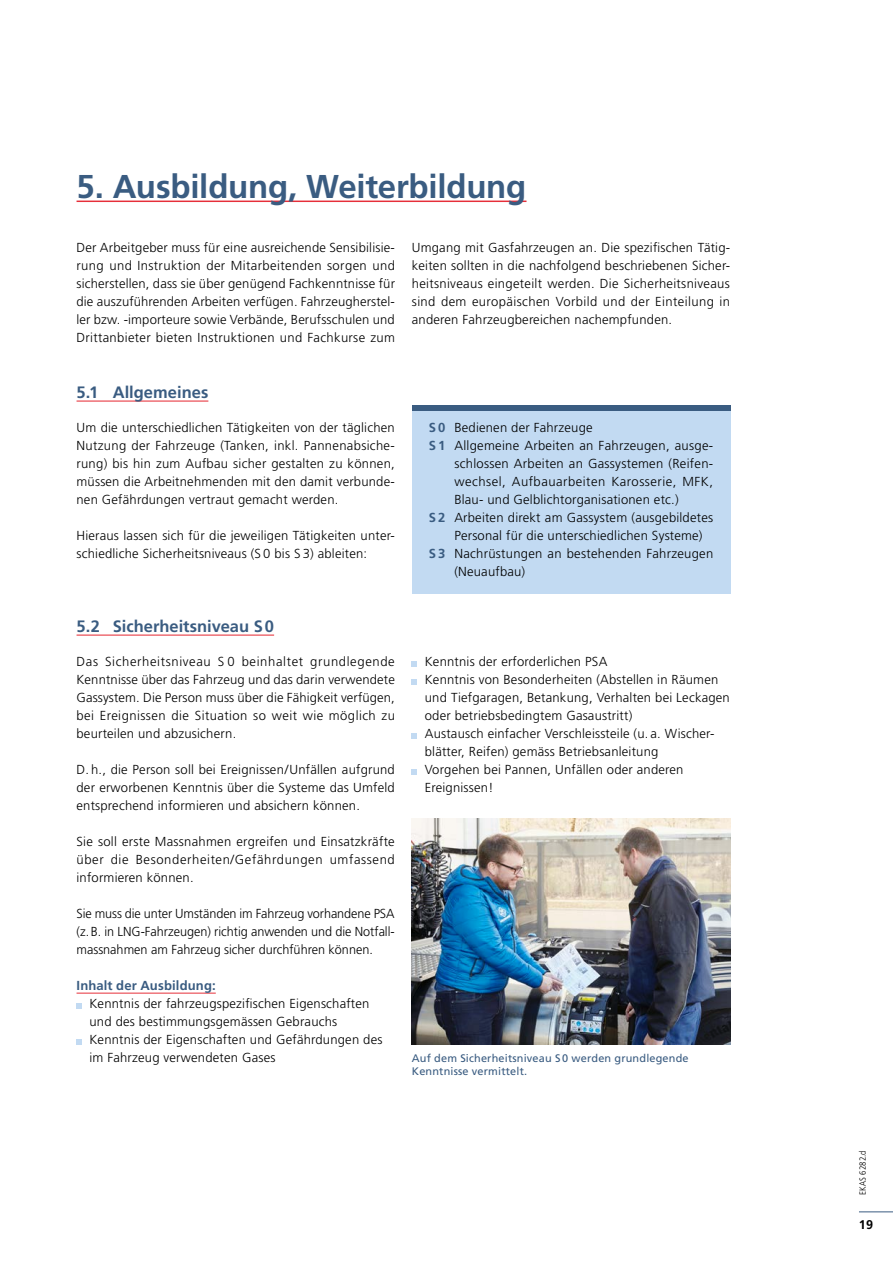
<style>
.page{position:relative;width:893px;height:1263px;background:#fff}
.page>*{position:absolute;margin:0;border:0;box-sizing:border-box;transform-origin:0 0}
.t1{font:700 33px "Frutiger LT Std";letter-spacing:-.01em;color:#3a5c81}
.t2{font:700 16.5px "Frutiger LT Std";color:#3a5c81}
.t3{font:300 13.05px/18px "Frutiger LT Std";letter-spacing:.015em;color:#000;text-align:justify}
.t4{font:300 13.05px "Frutiger LT Std";letter-spacing:.04em;color:#000}
.t5{font:700 13.05px "Frutiger LT Std";letter-spacing:.01em;color:#3a5c81}
.t6{font:700 12.6px "Frutiger LT Std";color:#000}
.t7{font:10.95px/13.2px "Frutiger LT Std";letter-spacing:.015em;color:#3a5c81}
.t8{font:300 condensed 9px "Frutiger LT Std";letter-spacing:.015em;color:#000}
.s1{font-weight:700;color:#3a5c81}
</style>
<div class="page">
<div style="left:412px;top:411px;width:318px;height:183px;background:#c2daf2"></div>
<div style="left:412px;top:406px;width:318px;height:5px;background:#3a5c81"></div>
<img style="left:412px;top:819px;width:318px;height:225px">
<hr style="left:77px;top:201px;width:449px;height:1px;background:#e62f39">
<hr style="left:77px;top:993px;width:139px;height:1px;background:#e62f39">
<svg style="left:77px;top:1003px;width:5px;height:5px"></svg>
<svg style="left:77px;top:1039px;width:5px;height:5px"></svg>
<svg style="left:412px;top:661px;width:5px;height:5px"></svg>
<svg style="left:412px;top:679px;width:5px;height:5px"></svg>
<svg style="left:412px;top:733px;width:5px;height:5px"></svg>
<svg style="left:412px;top:769px;width:5px;height:5px"></svg>
<hr style="left:77px;top:400px;width:131px;height:2px;background:#e62f39">
<hr style="left:77px;top:634px;width:197px;height:2px;background:#e62f39">
<hr style="left:859px;top:1211px;width:34px;height:1px;background:#3a5c81">
<h1 class="t1" style="left:77px;top:169px;width:451px">5. Ausbildung, Weiterbildung</h1>
<p class="t3" style="left:412px;top:239px;width:320px">Umgang mit Gasfahrzeugen an. Die spezifischen Tätig&shy;keiten sollten in die nachfolgend beschriebenen Sicher&shy;heitsniveaus eingeteilt werden. Die Sicherheitsniveaus sind dem europäischen Vorbild und der Einteilung in anderen Fahrzeugbereichen nachempfunden.</p>
<p class="t3" style="left:77px;top:239px;width:320px">Der Arbeitgeber muss für eine ausreichende Sensibilisie&shy;rung und Instruktion der Mitarbeitenden sorgen und sicherstellen, dass sie über genügend Fachkenntnisse für die auszuführenden Arbeiten verfügen. Fahrzeugherstel&shy;ler bzw. -importeure sowie Verbände, Berufsschulen und Drittanbieter bieten Instruktionen und Fachkurse zum</p>
<p class="t2" style="left:77px;top:383px;width:133px">5.1 Allgemeines</p>
<p class="t3" style="left:77px;top:419px;width:320px">Um die unterschiedlichen Tätigkeiten von der täglichen Nutzung der Fahrzeuge (Tanken, inkl. Pannenabsiche&shy;rung) bis hin zum Aufbau sicher gestalten zu können, müssen die Arbeitnehmenden mit den damit verbunde&shy;nen Gefährdungen vertraut gemacht werden.</p>
<p class="t3" style="left:77px;top:527px;width:320px">Hieraus lassen sich für die jeweiligen Tätigkeiten unter&shy;schiedliche Sicherheitsniveaus (S 0 bis S 3) ableiten:</p>
<p class="t2" style="left:77px;top:617px;width:199px">5.2 Sicherheitsniveau S 0</p>
<p class="t3" style="left:77px;top:653px;width:320px">Das Sicherheitsniveau S 0 beinhaltet grundlegende Kenntnisse über das Fahrzeug und das darin verwendete Gassystem. Die Person muss über die Fähigkeit verfügen, bei Ereignissen die Situation so weit wie möglich zu beurteilen und abzusichern.</p>
<p class="t3" style="left:77px;top:761px;width:320px">D. h., die Person soll bei Ereignissen / Unfällen aufgrund der erworbenen Kenntnis über die Systeme das Umfeld entsprechend informieren und absichern können.</p>
<p class="t3" style="left:77px;top:833px;width:320px">Sie soll erste Massnahmen ergreifen und Einsatzkräfte über die Besonderheiten/Gefährdungen umfassend informieren können.</p>
<p class="t3" style="left:77px;top:905px;width:320px">Sie muss die unter Umständen im Fahrzeug vorhandene PSA (z. B. in LNG-Fahrzeugen) richtig anwenden und die Notfall&shy;massnahmen am Fahrzeug sicher durchführen können.</p>
<p class="t5" style="left:77px;top:978px;width:141px">Inhalt der Ausbildung:</p>
<p class="t3" style="left:89px;top:995px;width:295px;text-align:left">Kenntnis der fahrzeugspezifischen Eigenschaften und des bestimmungsgemässen Gebrauchs Kenntnis der Eigenschaften und Gefährdungen des im Fahrzeug verwendeten Gases</p>
<p class="t3" style="left:429px;top:419px;width:165px"><span class="s1">S 0</span> Bedienen der Fahrzeuge</p>
<p class="t3" style="left:429px;top:437px;width:286px"><span class="s1">S 1</span> Allgemeine Arbeiten an Fahrzeugen, ausge-</p>
<p class="t3" style="left:454px;top:455px;width:260px">schlossen Arbeiten an Gassystemen (Reifen-</p>
<p class="t4" style="left:454px;top:475px;width:260px">wechsel, Aufbauarbeiten Karosserie, MFK,</p>
<p class="t3" style="left:454px;top:491px;width:226px">Blau- und Gelblichtorganisationen etc.)</p>
<p class="t3" style="left:429px;top:509px;width:286px"><span class="s1">S 2</span> Arbeiten direkt am Gassystem (ausgebildetes</p>
<p class="t3" style="left:454px;top:527px;width:250px">Personal für die unterschiedlichen Systeme)</p>
<p class="t3" style="left:429px;top:545px;width:286px"><span class="s1">S 3</span> Nachrüstungen an bestehenden Fahrzeugen</p>
<p class="t3" style="left:454px;top:563px;width:72px">(Neuaufbau)</p>
<p class="t3" style="left:425px;top:653px;width:307px;text-align:left">Kenntnis der erforderlichen PSA<br>Kenntnis von Besonderheiten (Abstellen in Räumen und Tiefgaragen, Betankung, Verhalten bei Leckagen oder betriebsbedingtem Gasaustritt)<br>Austausch einfacher Verschleissteile (u. a. Wischer&shy;blätter, Reifen) gemäss Betriebsanleitung<br>Vorgehen bei Pannen, Unfällen oder anderen Ereignissen!</p>
<p class="t7" style="left:412px;top:1052px;width:278px">Auf dem Sicherheitsniveau S 0 werden grundlegende<br>Kenntnisse vermittelt.</p>
<p class="t8" style="left:857px;top:1195px;width:46px;rotate:-90deg">EKAS 6282.d</p>
<p class="t6" style="left:859px;top:1218px;width:16px">19</p>
</div>
